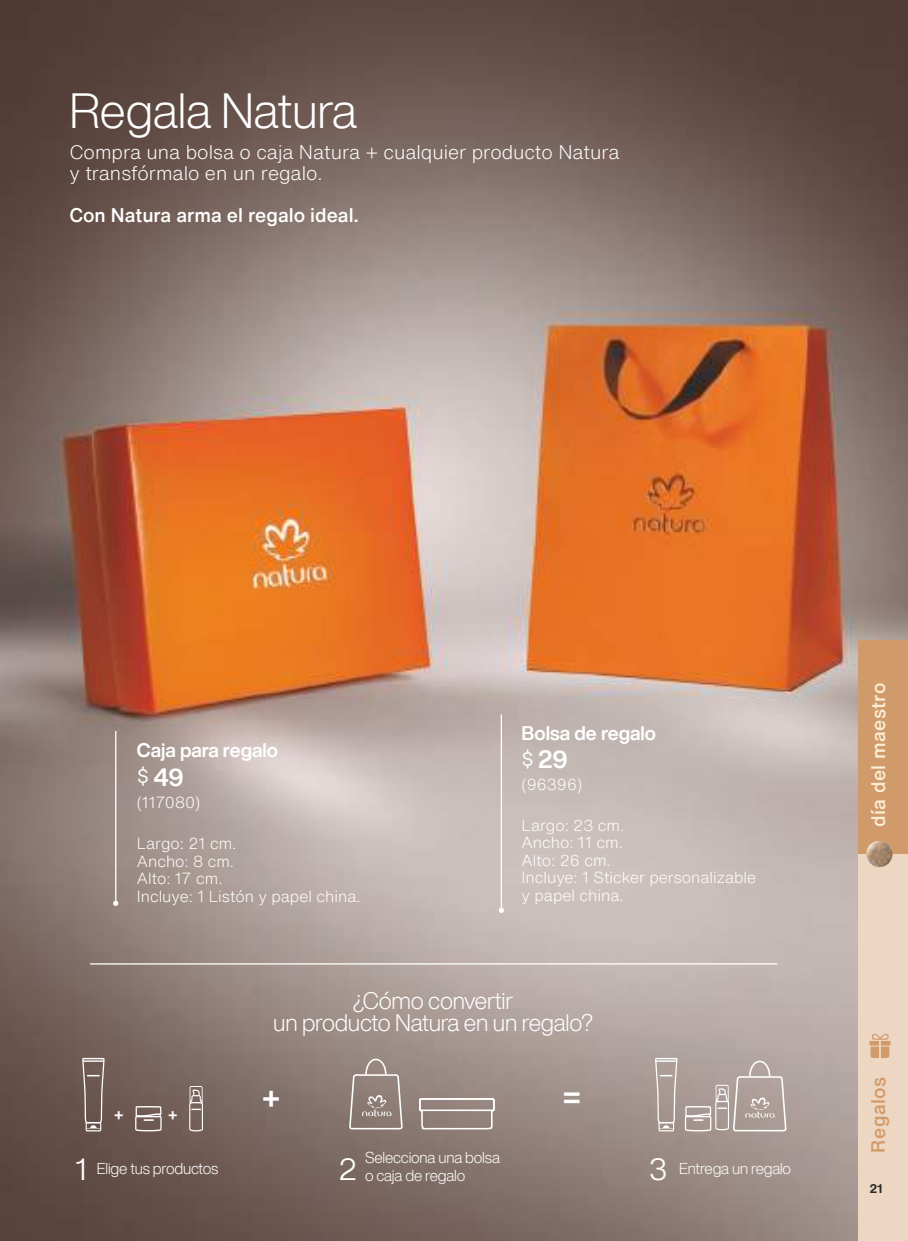
<style>
.page{position:relative;width:908px;height:1241px;background:#fff}
.page>*{position:absolute;margin:0;border:0;box-sizing:border-box;transform-origin:0 0}
.t1{font:300 48.12px "Helvetica Now Display";color:#fff}
.t2{font:300 28px "Helvetica Now Micro";color:#fff}
.t3{font:700 27.47px "Helvetica Now Micro";color:#fff}
.t4{font:700 24.5px "Helvetica Now Display";color:#fff}
.t5{font:300 23.28px/22.2px "Helvetica Now Display";letter-spacing:-.01em;color:#fff;text-align:center}
.t6{font:300 19.25px/21px "Helvetica Now Text";color:#fff}
.t7{font:500 19.25px "Helvetica Now Text";color:#fff}
.t8{font:700 19.25px "Helvetica Now Display";color:#fff}
.t9{font:500 19.25px "Helvetica Now Text";letter-spacing:.02em;color:#fbedd4}
.t10{font:500 19.25px "Helvetica Now Text";letter-spacing:.02em;color:#d19a6a}
.t11{font:300 15.75px/17.5px "Helvetica Now Text";color:#fff}
.t12{font:300 15.4px/17.7px "Helvetica Now Display";letter-spacing:-.01em;color:#fff}
.t13{font:700 14.17px "Helvetica Now Micro";color:#fff}
.t14{font:700 12.25px "Helvetica Now Text";color:#2b2b2a}
.s1{font-family:"Helvetica Now Text";font-weight:400;font-size:19.25px}
.s2{font-family:"Helvetica Now Micro";font-size:28px}
</style>
<div class="page">
<img style="left:0;top:0;width:908px;height:1240px">
<hr style="left:90px;top:963px;width:687px;height:1px;background:#fff">
<hr style="left:115px;top:730px;width:1px;height:173px;background:#fff">
<svg style="left:113px;top:900px;width:5px;height:5px"></svg>
<hr style="left:501px;top:714px;width:1px;height:196px;background:#fff">
<svg style="left:499px;top:907px;width:5px;height:5px"></svg>
<svg style="left:135px;top:1105px;width:27px;height:26px"></svg>
<svg style="left:189px;top:1085px;width:14px;height:46px"></svg>
<svg style="left:82px;top:1057px;width:23px;height:74px;background:#85756f"></svg>
<svg style="left:655px;top:1057px;width:22px;height:74px;background:#b7aba6"></svg>
<svg style="left:685px;top:1037px;width:102px;height:94px;background:#b4a7a3"></svg>
<svg style="left:348px;top:1035px;width:55px;height:94px;background:#9c8d87"></svg>
<svg style="left:418px;top:1097px;width:77px;height:34px;background:#a59791"></svg>
<div style="left:858px;top:853px;width:50px;height:387px;background:#edd7c2"></div>
<svg style="left:869px;top:1033px;width:21px;height:24px"></svg>
<div style="left:858px;top:640px;width:50px;height:213px;background:#d19a6a"></div>
<img style="left:866px;top:841px;width:26px;height:26px">
<h1 class="t1" style="left:69px;top:78px;width:289px">Regala Natura</h1>
<p class="t6" style="left:69px;top:141px;width:551px">Compra una bolsa o caja Natura + cualquier producto Natura y transfórmalo en un regalo.</p>
<p class="t7" style="left:69px;top:201px;width:291px">Con Natura arma el regalo ideal.</p>
<p class="t8" style="left:137px;top:737px;width:143px">Caja para regalo</p>
<h3 class="t4" style="left:137px;top:759px;width:48px"><span class="s1">$</span> 49</h3>
<p class="t11" style="left:137px;top:792px;width:65px">(117080)</p>
<p class="t11" style="left:137px;top:834px;width:225px">Largo: 21 cm.<br>Ancho: 8 cm.<br>Alto: 17 cm.<br>Incluye: 1 Listón y papel china.</p>
<p class="t8" style="left:521px;top:719px;width:136px">Bolsa de regalo</p>
<h3 class="t4" style="left:521px;top:742px;width:48px"><span class="s1">$</span> 29</h3>
<p class="t11" style="left:521px;top:775px;width:62px">(96396)</p>
<p class="t11" style="left:521px;top:815px;width:236px">Largo: 23 cm.<br>Ancho: 11 cm.<br>Alto: 26 cm.<br>Incluye: 1 Sticker personalizable y papel china.</p>
<h3 class="t5" style="left:273px;top:989px;width:321px">¿Cómo convertir<br>un producto Natura en un regalo?</h3>
<p class="t13" style="left:114px;top:1103px;width:12px">+</p>
<p class="t13" style="left:167px;top:1103px;width:12px">+</p>
<p class="t12" style="left:75px;top:1159px;width:145px"><span class="s2">1</span> Elige tus productos</p>
<h3 class="t3" style="left:261px;top:1077px;width:22px">+</h3>
<h3 class="t3" style="left:561px;top:1076px;width:22px">=</h3>
<p class="t12" style="left:365px;top:1148px;width:136px">Selecciona una bolsa o caja de regalo</p>
<h2 class="t2" style="left:338px;top:1148px;width:22px">2</h2>
<p class="t12" style="left:648px;top:1159px;width:145px"><span class="s2">3</span> Entrega un regalo</p>
<p class="t9" style="left:864px;top:826px;width:146px;rotate:-90deg">día del maestro</p>
<p class="t10" style="left:864px;top:1152px;width:77px;rotate:-90deg">Regalos</p>
<p class="t14" style="left:869px;top:1179px;width:15px">21</p>
</div>
